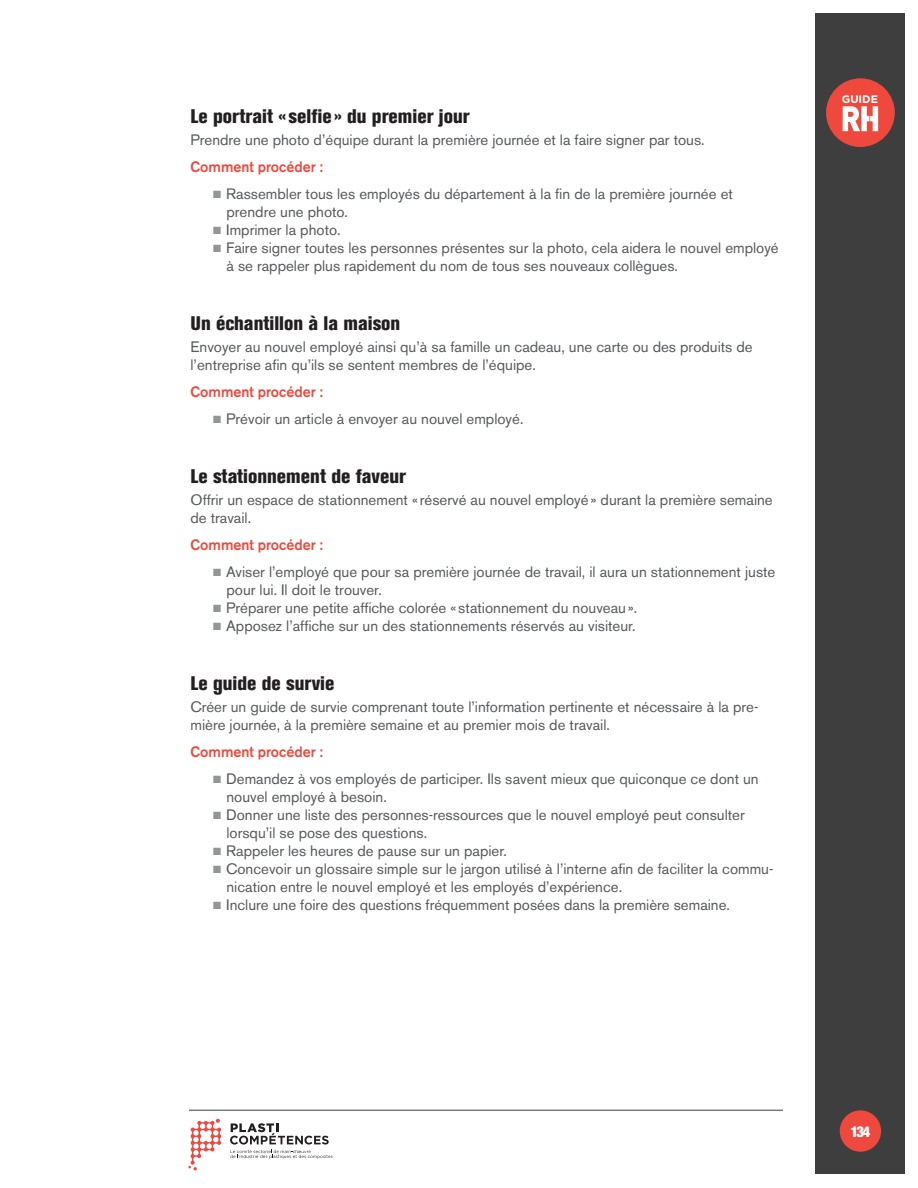
<style>
.page{position:relative;width:918px;height:1188px;background:#fff}
.page>*{position:absolute;margin:0;border:0;box-sizing:border-box;transform-origin:0 0}
.t1{font:800 condensed 19.5px "Akzidenz Grotesk BE";color:#231f20}
.t2{font:15px/18px "Akzidenz Grotesk BE";color:#57585a}
.t3{font:500 15px "Akzidenz Grotesk BE";color:#ef483c;scale:.95 1}
.t4{font:900 condensed 15px "Helvetica Neue";color:#fff}
.t5{font:700 10.95px "Gotham";color:#fff}
.s1{color:#939598}
</style>
<div class="page">
<div style="left:815px;top:14px;width:90px;height:1160px;background:#3e3e3f"></div>
<div style="left:826px;top:78px;width:69px;height:69px;background:#ef483c;border-radius:50%"></div>
<svg style="left:843px;top:106px;width:35px;height:25px"></svg>
<svg style="left:188px;top:1119px;width:33px;height:51px"></svg>
<svg style="left:230px;top:1123px;width:103px;height:36px"></svg>
<hr style="left:189px;top:1110px;width:594px;height:1px;background:#3e3e3f">
<div style="left:840px;top:1110px;width:41px;height:42px;background:#ef483c;border-radius:50%"></div>
<h1 class="t1" style="left:190px;top:105px;width:281px">Le portrait « selfie » du premier jour</h1>
<p class="t2" style="left:190px;top:131px;width:516px">Prendre une photo d’équipe durant la première journée et la faire signer par tous.</p>
<p class="t3" style="left:190px;top:158px;width:141px">Comment procéder :</p>
<p class="t2" style="left:226px;top:185px;width:508px;text-indent:-13px"><span class="s1">■</span> Rassembler tous les employés du département à la fin de la première journée et prendre une photo.</p>
<p class="t2" style="left:213px;top:221px;width:129px"><span class="s1">■</span> Imprimer la photo.</p>
<p class="t2" style="left:226px;top:239px;width:554px;text-indent:-13px"><span class="s1">■</span> Faire signer toutes les personnes présentes sur la photo, cela aidera le nouvel employé à se rappeler plus rapidement du nom de tous ses nouveaux collègues.</p>
<h1 class="t1" style="left:190px;top:312px;width:211px">Un échantillon à la maison</h1>
<p class="t2" style="left:190px;top:338px;width:564px">Envoyer au nouvel employé ainsi qu’à sa famille un cadeau, une carte ou des produits de l’entreprise afin qu’ils se sentent membres de l’équipe.</p>
<p class="t3" style="left:190px;top:383px;width:141px">Comment procéder :</p>
<p class="t2" style="left:213px;top:410px;width:312px"><span class="s1">■</span> Prévoir un article à envoyer au nouvel employé.</p>
<h1 class="t1" style="left:190px;top:465px;width:217px">Le stationnement de faveur</h1>
<p class="t2" style="left:190px;top:491px;width:584px">Offrir un espace de stationnement «réservé au nouvel employé» durant la première semaine de travail.</p>
<p class="t3" style="left:190px;top:536px;width:141px">Comment procéder :</p>
<p class="t2" style="left:226px;top:563px;width:550px;text-indent:-13px"><span class="s1">■</span> Aviser l’employé que pour sa première journée de travail, il aura un stationnement juste pour lui. Il doit le trouver.</p>
<p class="t2" style="left:213px;top:599px;width:426px"><span class="s1">■</span> Préparer une petite affiche colorée « stationnement du nouveau».</p>
<p class="t2" style="left:213px;top:617px;width:424px"><span class="s1">■</span> Apposez l’affiche sur un des stationnements réservés au visiteur.</p>
<h1 class="t1" style="left:190px;top:672px;width:146px">Le guide de survie</h1>
<p class="t2" style="left:190px;top:698px;width:569px">Créer un guide de survie comprenant toute l’information pertinente et nécessaire à la pre&shy;mière journée, à la première semaine et au premier mois de travail.</p>
<p class="t3" style="left:190px;top:743px;width:141px">Comment procéder :</p>
<p class="t2" style="left:226px;top:770px;width:534px;text-indent:-13px"><span class="s1">■</span> Demandez à vos employés de participer. Ils savent mieux que quiconque ce dont un nouvel employé à besoin.</p>
<p class="t2" style="left:226px;top:806px;width:520px;text-indent:-13px"><span class="s1">■</span> Donner une liste des personnes-ressources que le nouvel employé peut consulter lorsqu’il se pose des questions.</p>
<p class="t2" style="left:213px;top:842px;width:295px"><span class="s1">■</span> Rappeler les heures de pause sur un papier.</p>
<p class="t2" style="left:226px;top:860px;width:548px;text-indent:-13px"><span class="s1">■</span> Concevoir un glossaire simple sur le jargon utilisé à l’interne afin de faciliter la commu&shy;nication entre le nouvel employé et les employés d’expérience.</p>
<p class="t2" style="left:213px;top:896px;width:519px"><span class="s1">■</span> Inclure une foire des questions fréquemment posées dans la première semaine.</p>
<p class="t5" style="left:842px;top:93px;width:38px">GUIDE</p>
<p class="t4" style="left:851px;top:1123px;width:21px">134</p>
</div>
